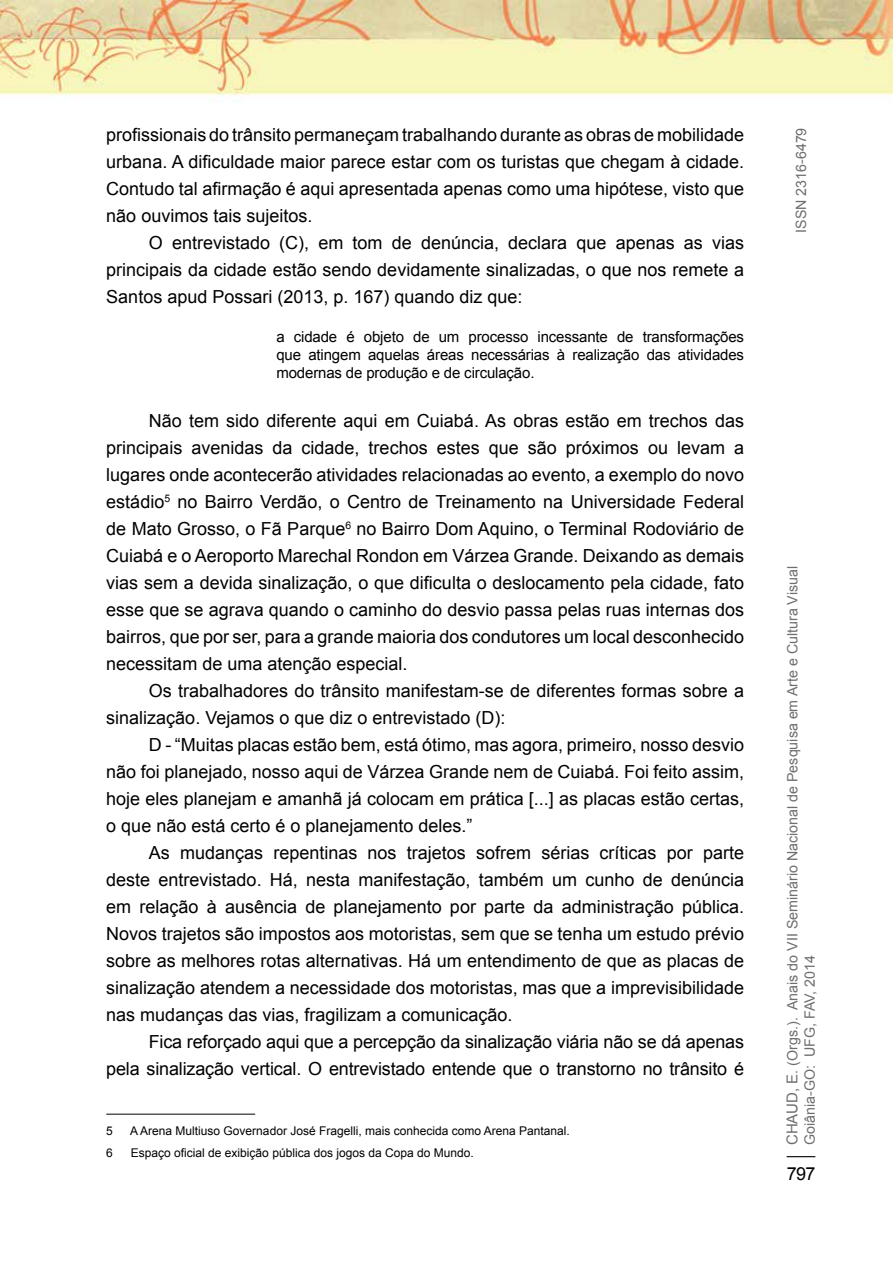
<style>
.page{position:relative;width:893px;height:1263px;background:#fff}
.page>*{position:absolute;margin:0;border:0;box-sizing:border-box;transform-origin:0 0}
.t1{font:18px/27px "Arial";color:#000;text-align:justify}
.t2{font:15px/18px "Arial";letter-spacing:-.01em;color:#000;text-align:justify}
.t3{font:14.25px/17.1px "Arial";color:#6d6e71}
.t4{font:12px "Arial";color:#000}
.s1{font-size:15px}
</style>
<div class="page">
<svg style="left:787px;top:1156px;width:28px;height:1px"></svg>
<img style="left:0;top:0;width:893px;height:102px">
<hr style="left:106px;top:1114px;width:149px;height:1px;background:#000">
<p class="t1" style="left:106px;top:121px;width:639px">profissionais do trânsito permaneçam trabalhando durante as obras de mobilidade urbana. A dificuldade maior parece estar com os turistas que chegam à cidade.<br>Contudo tal afirmação é aqui apresentada apenas como uma hipótese, visto que não ouvimos tais sujeitos.</p>
<p class="t1" style="left:106px;top:229px;width:639px;text-indent:43px">O entrevistado (C), em tom de denúncia, declara que apenas as vias principais da cidade estão sendo devidamente sinalizadas, o que nos remete a Santos apud Possari (2013, p. 167) quando diz que:</p>
<p class="t2" style="left:276px;top:328px;width:469px">a cidade é objeto de um processo incessante de transformações que atingem aquelas áreas necessárias à realização das atividades modernas de produção e de circulação.</p>
<p class="t1" style="left:106px;top:407px;width:639px;text-indent:43px">Não tem sido diferente aqui em Cuiabá. As obras estão em trechos das principais avenidas da cidade, trechos estes que são próximos ou levam a lugares onde acontecerão atividades relacionadas ao evento, a exemplo do novo estádio<sup>5</sup> no Bairro Verdão, o Centro de Treinamento na Universidade Federal de Mato Grosso, o Fã Parque<sup>6</sup> no Bairro Dom Aquino, o Terminal Rodoviário de Cuiabá e o Aeroporto Marechal Rondon em Várzea Grande. Deixando as demais vias sem a devida sinalização, o que dificulta o deslocamento pela cidade, fato esse que se agrava quando o caminho do desvio passa pelas ruas internas dos bairros, que por ser, para a grande maioria dos condutores um local desconhecido necessitam de uma atenção especial.</p>
<p class="t1" style="left:106px;top:677px;width:639px;text-indent:43px">Os trabalhadores do trânsito manifestam-se de diferentes formas sobre a sinalização. Vejamos o que diz o entrevistado (D):</p>
<p class="t1" style="left:106px;top:731px;width:639px;text-indent:43px">D - “Muitas placas estão bem, está ótimo, mas agora, primeiro, nosso desvio não foi planejado, nosso aqui de Várzea Grande nem de Cuiabá. Foi feito assim, hoje eles planejam e amanhã já colocam em prática [...] as placas estão certas, o que não está certo é o planejamento deles.”</p>
<p class="t1" style="left:106px;top:839px;width:639px;text-indent:43px">As mudanças repentinas nos trajetos sofrem sérias críticas por parte deste entrevistado. Há, nesta manifestação, também um cunho de denúncia em relação à ausência de planejamento por parte da administração pública.<br>Novos trajetos são impostos aos motoristas, sem que se tenha um estudo prévio sobre as melhores rotas alternativas. Há um entendimento de que as placas de sinalização atendem a necessidade dos motoristas, mas que a imprevisibilidade nas mudanças das vias, fragilizam a comunicação.</p>
<p class="t1" style="left:106px;top:1028px;width:639px;text-align:right">Fica reforçado aqui que a percepção da sinalização viária não se dá apenas<br>pela sinalização vertical. O entrevistado entende que o transtorno no trânsito é</p>
<p class="t4" style="left:106px;top:1123px;width:8px">5</p>
<p class="t4" style="left:130px;top:1123px;width:441px">A Arena Multiuso Governador José Fragelli, mais conhecida como Arena Pantanal.</p>
<p class="t4" style="left:106px;top:1144px;width:8px">6</p>
<p class="t4" style="left:131px;top:1144px;width:344px">Espaço oficial de exibição pública dos jogos da Copa do Mundo.</p>
<p class="t3" style="left:793px;top:233px;width:107px;rotate:-90deg">ISSN 2316-6479</p>
<p class="t3" style="left:784px;top:1145px;width:581px;rotate:-90deg"><span class="s1">Chaud, E</span>. (Orgs.). Anais do VII Seminário Nacional de Pesquisa em Arte e Cultura Visual<br>Goiânia-GO: U FG, FAV, 2014</p>
<p class="t1" style="left:787px;top:1160px;width:30px">797</p>
</div>
